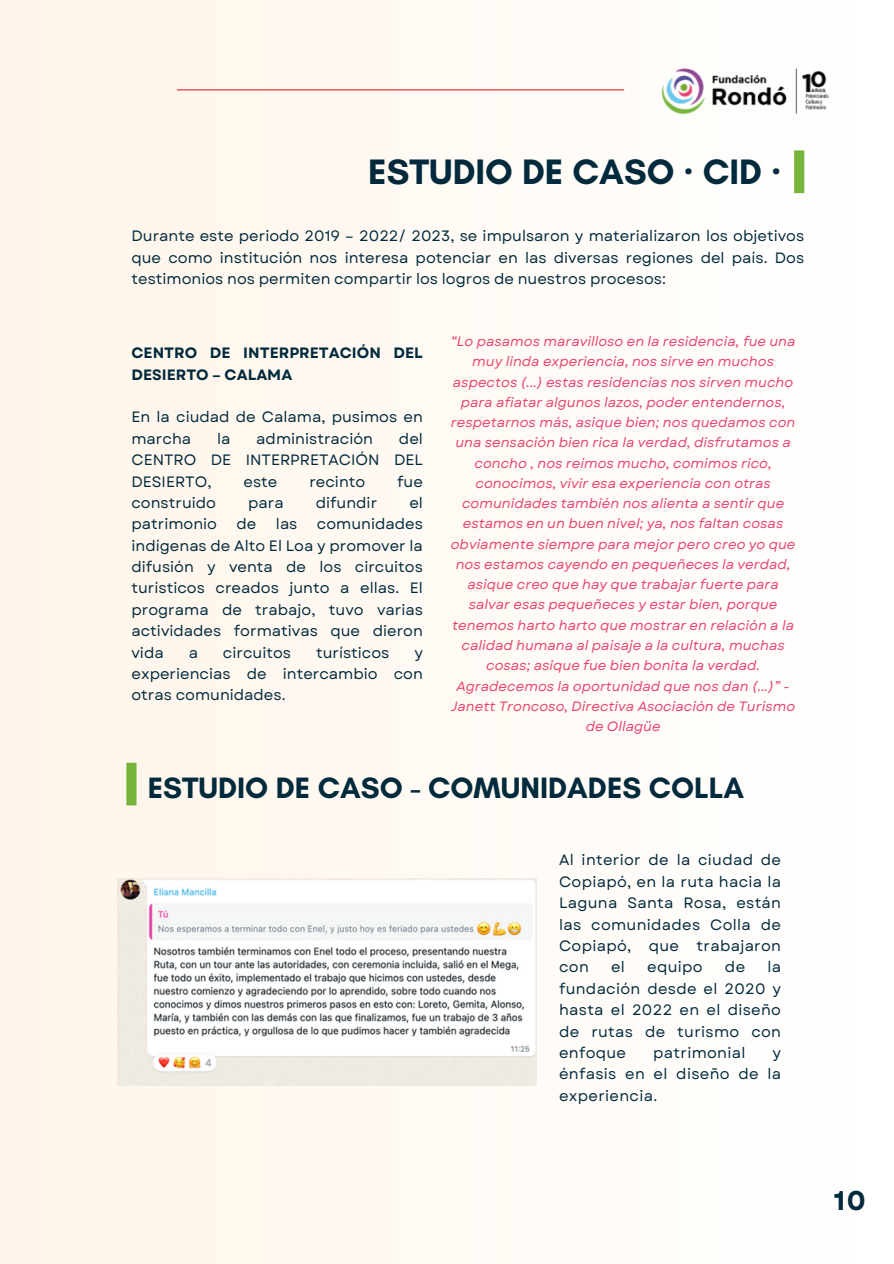
<style>
.page{position:relative;width:894px;height:1264px;background:#fff}
.page>*{position:absolute;margin:0;border:0;box-sizing:border-box;transform-origin:0 0}
.t1{font:700 36px "Glacial Indifference";color:#022a3d}
.t2{font:700 30px "Glacial Indifference";color:#022a3d}
.t3{font:700 27px "Garet";color:#022a3d}
.t4{font:15px/21.3px "Garet";color:#022a3d;text-align:justify}
.t5{font:700 15px/21.3px "Garet";color:#022a3d}
.t6{font:15px "Garet";letter-spacing:.02em;color:#022a3d}
.t7{font:italic 13.5px/20.2px "Garet";color:#e84571;text-align:center}
.s1{font-family:"Noto Sans"}
</style>
<div class="page">
<div style="left:0;top:0;width:893px;height:1263px;background:#fffaf4"></div>
<div style="left:793px;top:150px;width:11px;height:43px;background:#76b43b"></div>
<hr style="left:177px;top:89px;width:447px;height:1px;background:#e12424">
<img style="left:661px;top:68px;width:168px;height:47px">
<div style="left:126px;top:762px;width:10px;height:43px;background:#76b43b"></div>
<img style="left:117px;top:878px;width:419px;height:207px">
<p class="t1" style="left:368px;top:150px;width:414px">ESTUDIO DE CASO <span class="s1">·</span> CID <span class="s1">·</span></p>
<h1 class="t4" style="left:131px;top:225px;width:674px">Durante este periodo 2019 – 2022/ 2023, se impulsaron y materializaron los objetivos que como institución nos interesa potenciar en las diversas regiones del país. Dos testimonios nos permiten compartir los logros de nuestros procesos:</h1>
<p class="t5" style="left:131px;top:342px;width:293px">CENTRO DE INTERPRETACIÓN DEL<br>DESIERTO – CALAMA</p>
<p class="t4" style="left:131px;top:406px;width:293px">En la ciudad de Calama, pusimos en marcha</p>
<p class="t4" style="left:217px;top:428px;width:15px">la</p>
<p class="t4" style="left:256px;top:428px;width:118px">administración</p>
<p class="t4" style="left:131px;top:428px;width:293px;text-indent:267px">del CENTRO DE INTERPRETACIÓN DEL DESIERTO,</p>
<p class="t4" style="left:243px;top:470px;width:35px">este</p>
<p class="t4" style="left:309px;top:470px;width:57px">recinto</p>
<p class="t4" style="left:397px;top:470px;width:27px">fue</p>
<p class="t4" style="left:131px;top:492px;width:86px">construido</p>
<p class="t4" style="left:248px;top:492px;width:37px">para</p>
<p class="t4" style="left:316px;top:492px;width:63px">difundir</p>
<p class="t4" style="left:409px;top:492px;width:15px">el</p>
<p class="t4" style="left:131px;top:513px;width:87px">patrimonio</p>
<p class="t4" style="left:236px;top:513px;width:21px">de</p>
<p class="t4" style="left:276px;top:513px;width:23px">las</p>
<p class="t4" style="left:131px;top:513px;width:293px;text-indent:185px">comunidades indígenas de Alto El Loa y promover la difusión y venta de los circuitos turísticos creados junto a ellas. El programa de trabajo, tuvo varias actividades formativas que dieron vida</p>
<p class="t4" style="left:189px;top:641px;width:11px">a</p>
<p class="t4" style="left:223px;top:641px;width:70px">circuitos</p>
<p class="t4" style="left:316px;top:641px;width:75px">turísticos</p>
<p class="t4" style="left:131px;top:641px;width:293px;text-indent:283px">y experiencias de intercambio con otras comunidades.</p>
<p class="t7" style="left:450px;top:331px;width:346px">“Lo pasamos maravilloso en la residencia, fue una muy linda experiencia, nos sirve en muchos aspectos (...) estas residencias nos sirven mucho para afiatar algunos lazos, poder entendernos, respetarnos más, asique bien; nos quedamos con una sensación bien rica la verdad, disfrutamos a concho , nos reímos mucho, comimos rico, conocimos, vivir esa experiencia con otras comunidades también nos alienta a sentir que estamos en un buen nivel; ya, nos faltan cosas obviamente siempre para mejor pero creo yo que nos estamos cayendo en pequeñeces la verdad, asique creo que hay que trabajar fuerte para salvar esas pequeñeces y estar bien, porque tenemos harto harto que mostrar en relación a la calidad humana al paisaje a la cultura, muchas cosas; asique fue bien bonita la verdad.<br>Agradecemos la oportunidad que nos dan (...)” - Janett Troncoso, Directiva Asociación de Turismo de Ollagüe</p>
<p class="t2" style="left:148px;top:769px;width:598px">ESTUDIO DE CASO - COMUNIDADES COLLA</p>
<p class="t4" style="left:559px;top:849px;width:223px">Al interior de la ciudad de Copiapó, en la ruta hacia la Laguna Santa Rosa, están las comunidades Colla de Copiapó, que trabajaron con</p>
<p class="t4" style="left:559px;top:956px;width:223px;text-indent:208px">la fundación desde el 2020 y hasta el 2022 en el diseño de rutas de turismo con enfoque</p>
<p class="t4" style="left:611px;top:956px;width:15px">el</p>
<p class="t4" style="left:647px;top:956px;width:57px">equipo</p>
<p class="t4" style="left:724px;top:956px;width:22px">de</p>
<p class="t6" style="left:653px;top:1041px;width:94px">patrimonial</p>
<p class="t4" style="left:559px;top:1042px;width:223px;text-indent:213px">y énfasis en el diseño de la experiencia.</p>
<h3 class="t3" style="left:833px;top:1181px;width:33px">10</h3>
</div>
